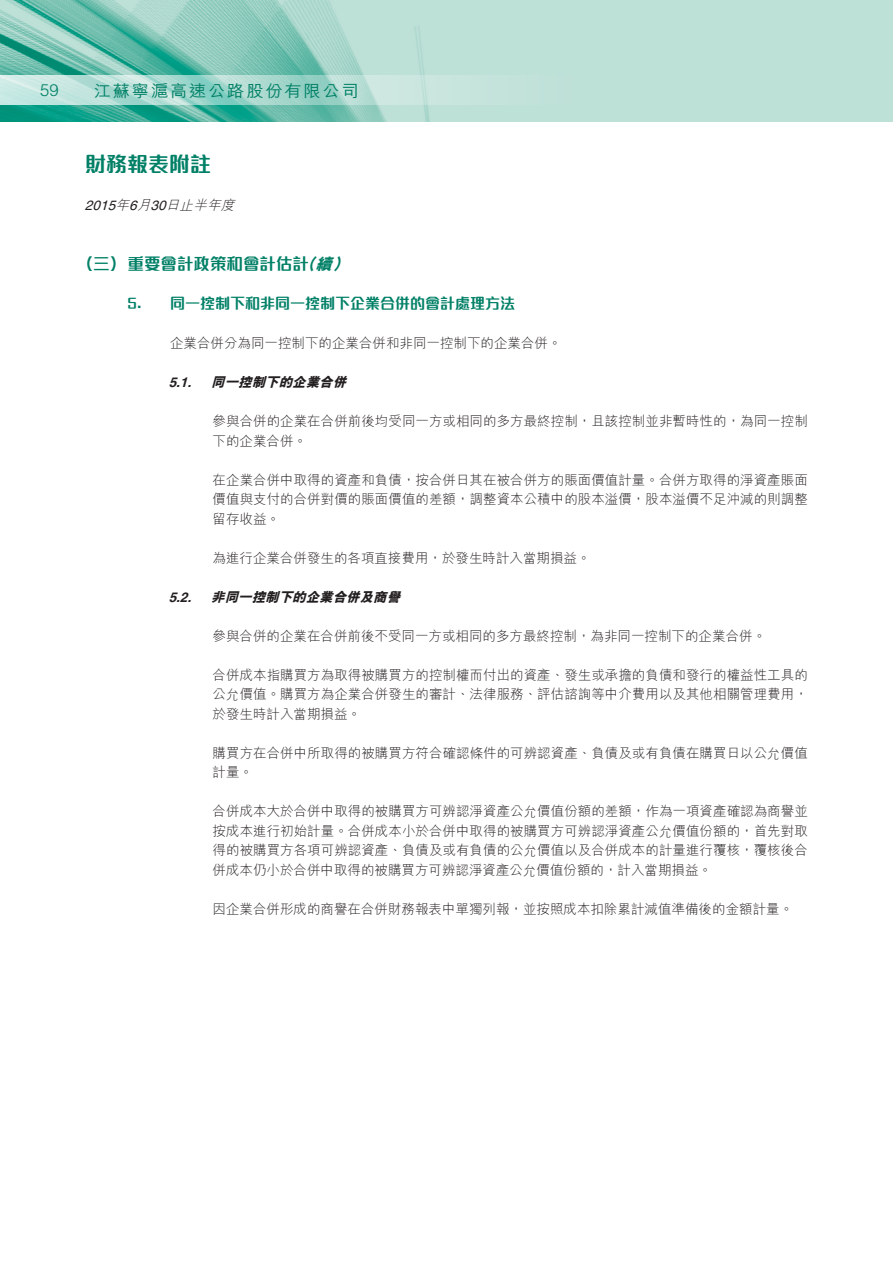
<style>
.page{position:relative;width:893px;height:1263px;background:#fff}
.page>*{position:absolute;margin:0;border:0;box-sizing:border-box;transform-origin:0 0}
.t1{font:700 21px "M Finance HK";color:#008066}
.t2{font:300 16.65px "Helvetica LT Std";color:#008066}
.t3{font:700 16.5px "M Finance HK";color:#008066}
.t4{font:500 16.5px "M Hei HK";letter-spacing:.1em;color:#008066;scale:1.05 1}
.t5{font:italic 800 16.5px "M Hei HK";color:#008066}
.t6{font:700 15px "M Finance HK";color:#008066}
.t7{font:300 13.5px/19.5px "M Hei HK";color:#231f20;text-align:justify}
.t8{font:italic 800 13.5px "M Hei HK";color:#231f20}
.t9{font:italic 300 13.5px "M Hei HK";color:#231f20}
.t10{font:italic 700 13.5px "Helvetica LT Std";color:#231f20}
.t11{font:italic 13.5px "Helvetica LT Std";color:#231f20}
.s1{font-family:"Helvetica LT Std";font-weight:400}
.s2{font-family:"M Hei HK";font-weight:800;font-style:italic}
</style>
<div class="page">
<img style="left:0;top:0;width:893px;height:121px">
<svg style="left:0;top:76px;width:579px;height:29px;background:#b7dfd6"></svg>
<p class="t2" style="left:40px;top:80px;width:20px">59</p>
<p class="t4" style="left:94px;top:79px;width:254px">江蘇寧滬高速公路股份有限公司</p>
<h1 class="t1" style="left:85px;top:153px;width:127px">財務報表附註</h1>
<p class="t9" style="left:166px;top:198px;width:73px">日止半年度</p>
<p class="t9" style="left:115px;top:198px;width:19px">年</p>
<p class="t9" style="left:129px;top:198px;width:26px">月<span class="s1">6</span></p>
<p class="t11" style="left:85px;top:197px;width:36px">2015</p>
<p class="t11" style="left:151px;top:197px;width:21px">30</p>
<p class="t5" style="left:299px;top:255px;width:22px">（</p>
<p class="t6" style="left:170px;top:296px;width:347px">同一控制下和非同一控制下企業合併的會計處理方法</p>
<p class="t5" style="left:332px;top:255px;width:22px">(</p>
<p class="t3" style="left:77px;top:255px;width:261px">（三）重要會計政策和會計估計<span class="s2">續</span></p>
<p class="t6" style="left:128px;top:296px;width:15px">5.</p>
<p class="t7" style="left:170px;top:333px;width:393px">企業合併分為同一控制下的企業合併和非同一控制下的企業合併。</p>
<p class="t8" style="left:211px;top:375px;width:140px">同一控制下的企業合併</p>
<p class="t10" style="left:169px;top:374px;width:28px">5.1.</p>
<p class="t10" style="left:169px;top:589px;width:28px">5.2.</p>
<p class="t7" style="left:213px;top:411px;width:597px">參與合併的企業在合併前後均受同一方或相同的多方最終控制，且該控制並非暫時性的，為同一控制下的企業合併。</p>
<p class="t7" style="left:213px;top:470px;width:597px">在企業合併中取得的資產和負債，按合併日其在被合併方的賬面價值計量。合併方取得的淨資產賬面價值與支付的合併對價的賬面價值的差額，調整資本公積中的股本溢價，股本溢價不足沖減的則調整留存收益。</p>
<p class="t7" style="left:213px;top:548px;width:379px">為進行企業合併發生的各項直接費用，於發生時計入當期損益。</p>
<p class="t8" style="left:211px;top:590px;width:194px">非同一控制下的企業合併及商譽</p>
<p class="t7" style="left:213px;top:626px;width:555px">參與合併的企業在合併前後不受同一方或相同的多方最終控制，為非同一控制下的企業合併。</p>
<p class="t7" style="left:213px;top:665px;width:597px">合併成本指購買方為取得被購買方的控制權而付出的資產、發生或承擔的負債和發行的權益性工具的公允價值。購買方為企業合併發生的審計、法律服務、評估諮詢等中介費用以及其他相關管理費用，於發生時計入當期損益。</p>
<p class="t7" style="left:213px;top:743px;width:597px">購買方在合併中所取得的被購買方符合確認條件的可辨認資產、負債及或有負債在購買日以公允價值計量。</p>
<p class="t7" style="left:213px;top:801px;width:597px">合併成本大於合併中取得的被購買方可辨認淨資產公允價值份額的差額，作為一項資產確認為商譽並按成本進行初始計量。合併成本小於合併中取得的被購買方可辨認淨資產公允價值份額的，首先對取得的被購買方各項可辨認資產、負債及或有負債的公允價值以及合併成本的計量進行覆核，覆核後合併成本仍小於合併中取得的被購買方可辨認淨資產公允價值份額的，計入當期損益。</p>
<p class="t7" style="left:213px;top:899px;width:582px">因企業合併形成的商譽在合併財務報表中單獨列報，並按照成本扣除累計減值準備後的金額計量。</p>
</div>
